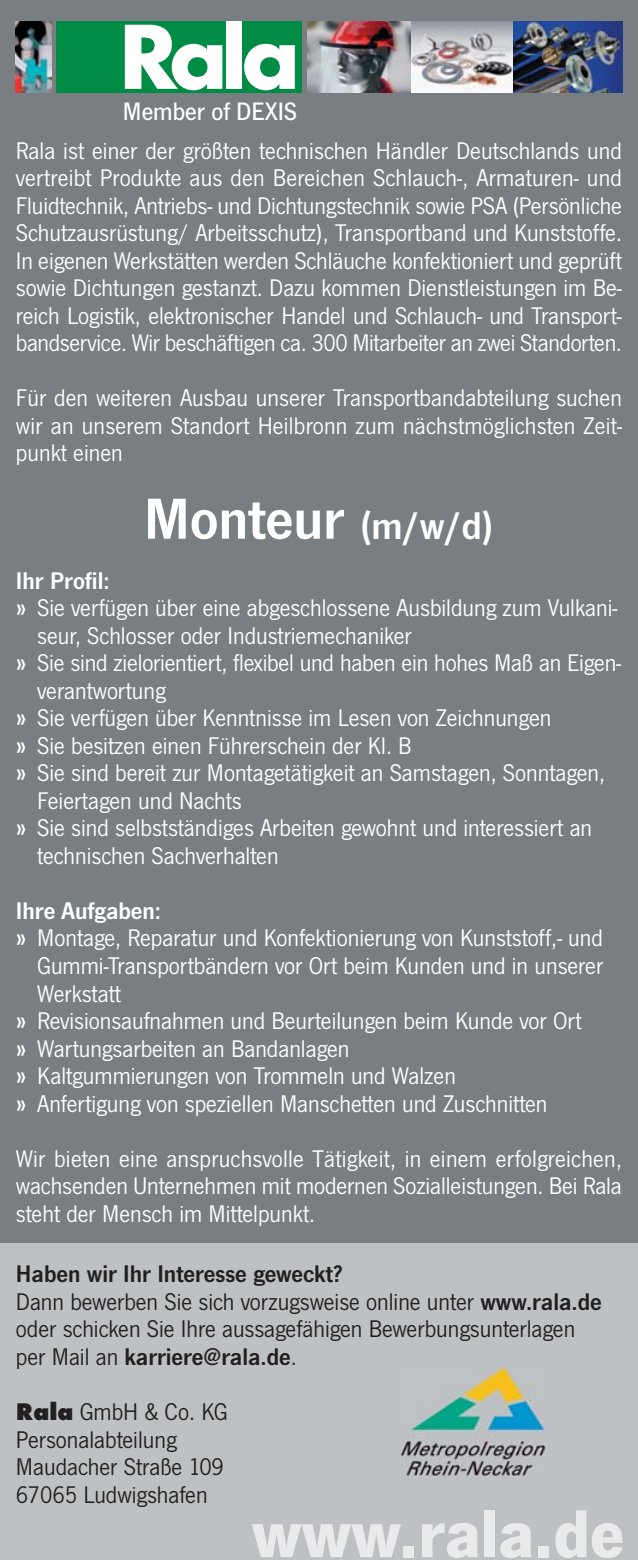
<style>
.page{position:relative;width:638px;height:1560px;background:#fff}
.page>*{position:absolute;margin:0;border:0;box-sizing:border-box;transform-origin:0 0}
.t1{font:700 70px "News Gothic T";color:#e9eaea}
.t2{font:600 60px "News Gothic T";color:#fff}
.t3{font:500 26.25px "News Gothic T";color:#fff}
.t4{font:25px/27.5px "News Gothic T";color:#fff;text-align:justify}
.t5{font:25px/27.5px "News Gothic T";color:#231f20}
.t6{font:600 25px "News Gothic T";color:#fff}
.s1{font-size:40px}
.s2{font-weight:600;font-size:27.5px}
.s3{font-weight:600}
.s4{font-family:"Futura T";font-weight:800}
</style>
<div class="page">
<div style="left:0;top:0;width:638px;height:1254px;background:#787e82"></div>
<div style="left:0;top:1243px;width:638px;height:316px;background:#bec1c3"></div>
<img style="left:307px;top:21px;width:206px;height:72px">
<img style="left:513px;top:21px;width:109px;height:72px">
<svg style="left:57px;top:21px;width:245px;height:72px;background:#64b98d"></svg>
<img style="left:399px;top:1366px;width:147px;height:110px">
<img style="left:16px;top:21px;width:36px;height:72px">
<p class="t3" style="left:123px;top:96px;width:176px">Member of DEXIS</p>
<p class="t4" style="left:16px;top:138px;width:607px">Rala ist einer der größten technischen Händler Deutschlands und vertreibt Produkte aus den Bereichen Schlauch-, Armaturen- und Fluidtechnik, Antriebs- und Dichtungstechnik sowie PSA (Persönliche Schutzausrüstung/ Arbeitsschutz), Transportband und Kunststoffe.<br>In eigenen Werkstätten werden Schläuche konfektioniert und geprüft sowie Dichtungen gestanzt. Dazu kommen Dienstleistungen im Be&shy;reich Logistik, elektronischer Handel und Schlauch- und Transport&shy;bandservice. Wir beschäftigen ca. 300 Mitarbeiter an zwei Standorten.</p>
<p class="t4" style="left:16px;top:386px;width:607px">Für den weiteren Ausbau unserer Transportbandabteilung suchen wir an unserem Standort Heilbronn zum nächstmöglichsten Zeit&shy;punkt einen</p>
<h2 class="t2" style="left:144px;top:495px;width:352px">Monteur <span class="s1">(m/w/d)</span></h2>
<p class="t6" style="left:16px;top:570px;width:95px">Ihr Profil:</p>
<p class="t4" style="left:16px;top:596px;width:603px"><span class="s2">»</span> Sie verfügen über eine abgeschlossene Ausbildung zum Vulkani-</p>
<p class="t4" style="left:37px;top:623px;width:376px">seur, Schlosser oder Industriemechaniker</p>
<p class="t4" style="left:16px;top:651px;width:606px"><span class="s2">»</span> Sie sind zielorientiert, flexibel und haben ein hohes Maß an Eigen-</p>
<p class="t4" style="left:37px;top:678px;width:130px">verantwortung</p>
<p class="t4" style="left:16px;top:706px;width:537px"><span class="s2">»</span> Sie verfügen über Kenntnisse im Lesen von Zeichnungen</p>
<p class="t4" style="left:16px;top:733px;width:397px"><span class="s2">»</span> Sie besitzen einen Führerschein der Kl. B</p>
<p class="t4" style="left:16px;top:761px;width:591px"><span class="s2">»</span> Sie sind bereit zur Montagetätigkeit an Samstagen, Sonntagen,</p>
<p class="t4" style="left:37px;top:788px;width:206px">Feiertagen und Nachts</p>
<p class="t4" style="left:16px;top:816px;width:578px"><span class="s2">»</span> Sie sind selbstständiges Arbeiten gewohnt und interessiert an</p>
<p class="t4" style="left:37px;top:843px;width:243px">technischen Sachverhalten</p>
<p class="t6" style="left:16px;top:900px;width:147px">Ihre Aufgaben:</p>
<p class="t4" style="left:16px;top:926px;width:588px"><span class="s2">»</span> Montage, Reparatur und Konfektionierung von Kunststoff,- und</p>
<p class="t4" style="left:37px;top:953px;width:568px">Gummi-Transportbändern vor Ort beim Kunden und in unserer</p>
<p class="t4" style="left:37px;top:981px;width:85px">Werkstatt</p>
<p class="t4" style="left:16px;top:1008px;width:567px"><span class="s2">»</span> Revisionsaufnahmen und Beurteilungen beim Kunde vor Ort</p>
<p class="t4" style="left:16px;top:1036px;width:335px"><span class="s2">»</span> Wartungsarbeiten an Bandanlagen</p>
<p class="t4" style="left:16px;top:1063px;width:441px"><span class="s2">»</span> Kaltgummierungen von Trommeln und Walzen</p>
<p class="t4" style="left:16px;top:1091px;width:533px"><span class="s2">»</span> Anfertigung von speziellen Manschetten und Zuschnitten</p>
<p class="t4" style="left:16px;top:1146px;width:607px">Wir bieten eine anspruchsvolle Tätigkeit, in einem erfolgreichen, wachsenden Unternehmen mit modernen Sozialleistungen. Bei Rala steht der Mensch im Mittelpunkt.</p>
<p class="t5" style="left:16px;top:1262px;width:587px"><span class="s3">Haben wir Ihr Interesse geweckt?<br></span>Dann bewerben Sie sich vorzugsweise online unter <span class="s3">www.rala.de </span>oder schicken Sie Ihre aussagefähigen Bewerbungsunterlagen per Mail an <span class="s3">karriere@rala.de</span>.</p>
<p class="t5" style="left:16px;top:1399px;width:213px"><span class="s4">Rala</span> GmbH &amp; Co. KG<br>Personalabteilung<br>Maudacher Straße 109<br>67065 Ludwigshafen</p>
<h1 class="t1" style="left:252px;top:1505px;width:375px">www.rala.de</h1>
</div>
